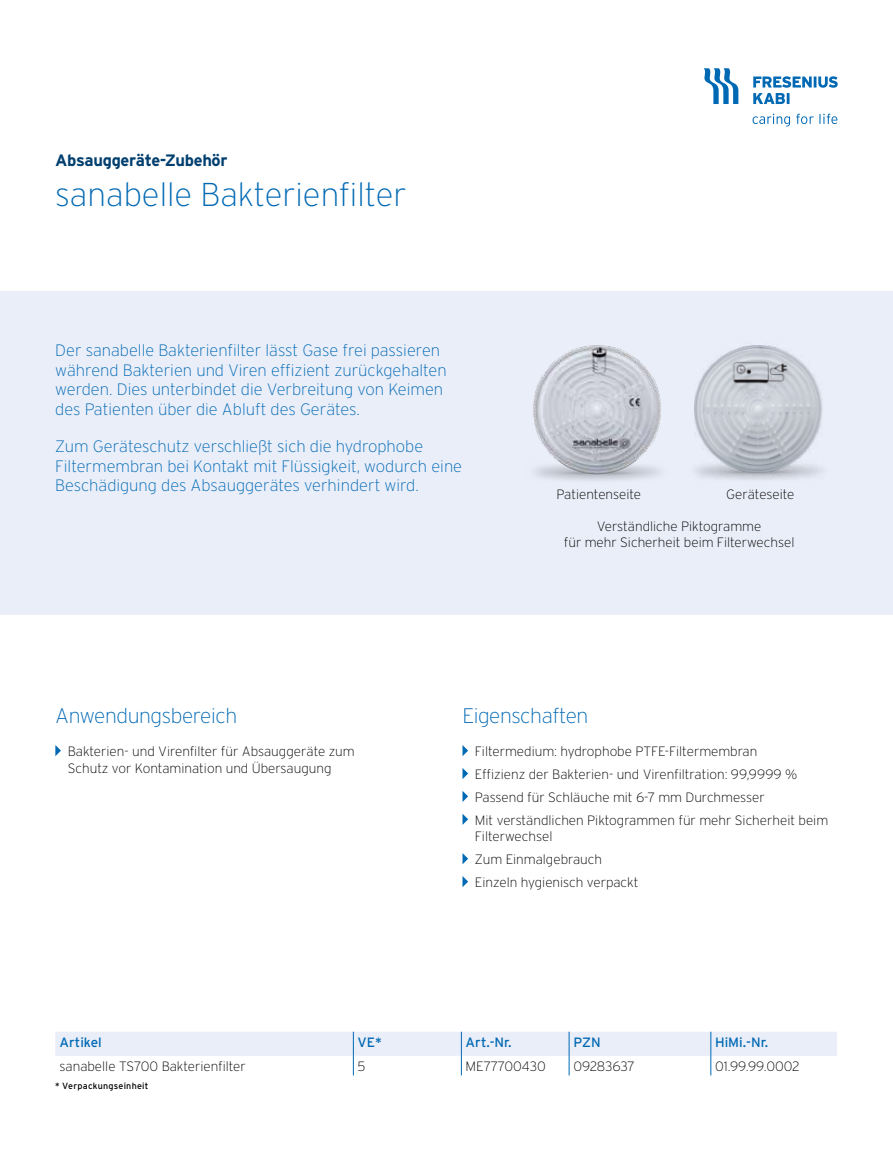
<style>
.page{position:relative;width:893px;height:1168px;background:#fff}
.page>*{position:absolute;margin:0;border:0;box-sizing:border-box;transform-origin:0 0}
.t1{font:200 33px "Interstate";color:#0069b4}
.t2{font:200 21px "Interstate";letter-spacing:-.02em;color:#0069b4}
.t3{font:200 16.5px/19.5px "Interstate";color:#0069b4}
.t4{font:700 16.5px "Interstate";letter-spacing:-.02em;color:#003f6f}
.t5{font:200 13.5px/23px "Interstate";color:#000}
.t6{font:13.5px "Interstate";color:#0069b4}
.t7{font:9px "Interstate";letter-spacing:.025em;color:#000}
</style>
<div class="page">
<div style="left:0;top:291px;width:893px;height:323px;background:#eaeef9"></div>
<svg style="left:55px;top:745px;width:6px;height:11px"></svg>
<svg style="left:462px;top:745px;width:6px;height:11px"></svg>
<svg style="left:462px;top:768px;width:6px;height:11px"></svg>
<svg style="left:462px;top:791px;width:6px;height:10px"></svg>
<svg style="left:462px;top:814px;width:6px;height:10px"></svg>
<svg style="left:462px;top:853px;width:6px;height:11px"></svg>
<svg style="left:462px;top:876px;width:6px;height:11px"></svg>
<svg style="left:55px;top:1031px;width:782px;height:44px"></svg>
<img style="left:694px;top:345px;width:129px;height:135px">
<img style="left:533px;top:345px;width:128px;height:136px">
<svg style="left:704px;top:68px;width:34px;height:36px"></svg>
<svg style="left:753px;top:76px;width:85px;height:28px"></svg>
<svg style="left:752px;top:114px;width:85px;height:12px"></svg>
<p class="t4" style="left:55px;top:151px;width:174px">Absauggeräte-Zubehör</p>
<h1 class="t1" style="left:55px;top:176px;width:353px">sanabelle Bakterienfilter</h1>
<p class="t3" style="left:55px;top:340px;width:393px">Der sanabelle Bakterienfilter lässt Gase frei passieren während Bakterien und Viren effizient zurückgehalten werden. Dies unterbindet die Verbreitung von Keimen des Patienten über die Abluft des Gerätes.</p>
<p class="t3" style="left:55px;top:436px;width:408px">Zum Geräteschutz verschließt sich die hydrophobe<br>Filtermembran bei Kontakt mit Flüssigkeit, wodurch eine<br>Beschädigung des Absauggerätes verhindert wird.</p>
<p class="t5" style="left:557px;top:483px;width:86px">Patientenseite</p>
<p class="t5" style="left:726px;top:483px;width:70px">Geräteseite</p>
<p class="t5" style="left:564px;top:518px;width:232px;line-height:16.5px;text-align:center">Verständliche Piktogramme<br>für mehr Sicherheit beim Filterwechsel</p>
<h2 class="t2" style="left:55px;top:703px;width:183px">Anwendungsbereich</h2>
<p class="t5" style="left:68px;top:743px;width:288px;line-height:16.5px">Bakterien- und Virenfilter für Absauggeräte zum<br>Schutz vor Kontamination und Übersaugung</p>
<h2 class="t2" style="left:462px;top:703px;width:127px">Eigenschaften</h2>
<p class="t5" style="left:475px;top:739px;width:355px">Filtermedium: hydrophobe PTFE-Filtermembran<br>Effizienz der Bakterien- und Virenfiltration: 99,9999 % Passend für Schläuche mit 6-7 mm Durchmesser<br>Mit verständlichen Piktogrammen für mehr Sicherheit beim</p>
<p class="t5" style="left:475px;top:825px;width:165px">Filterwechsel<br>Zum Einmalgebrauch<br>Einzeln hygienisch verpackt</p>
<p class="t6" style="left:60px;top:1034px;width:44px">Artikel</p>
<p class="t6" style="left:358px;top:1034px;width:26px">VE*</p>
<p class="t6" style="left:466px;top:1034px;width:48px">Art.-Nr.</p>
<p class="t6" style="left:574px;top:1034px;width:29px">PZN</p>
<p class="t6" style="left:715px;top:1034px;width:55px">HiMi.-Nr.</p>
<p class="t5" style="left:60px;top:1054px;width:188px">sanabelle TS700 Bakterienfilter</p>
<p class="t5" style="left:358px;top:1054px;width:9px">5</p>
<p class="t5" style="left:466px;top:1054px;width:82px">ME77700430</p>
<p class="t5" style="left:573px;top:1054px;width:63px">09283637</p>
<p class="t5" style="left:715px;top:1054px;width:86px">01.99.99.0002</p>
<p class="t7" style="left:55px;top:1080px;width:95px">* Verpackungseinheit</p>
</div>
